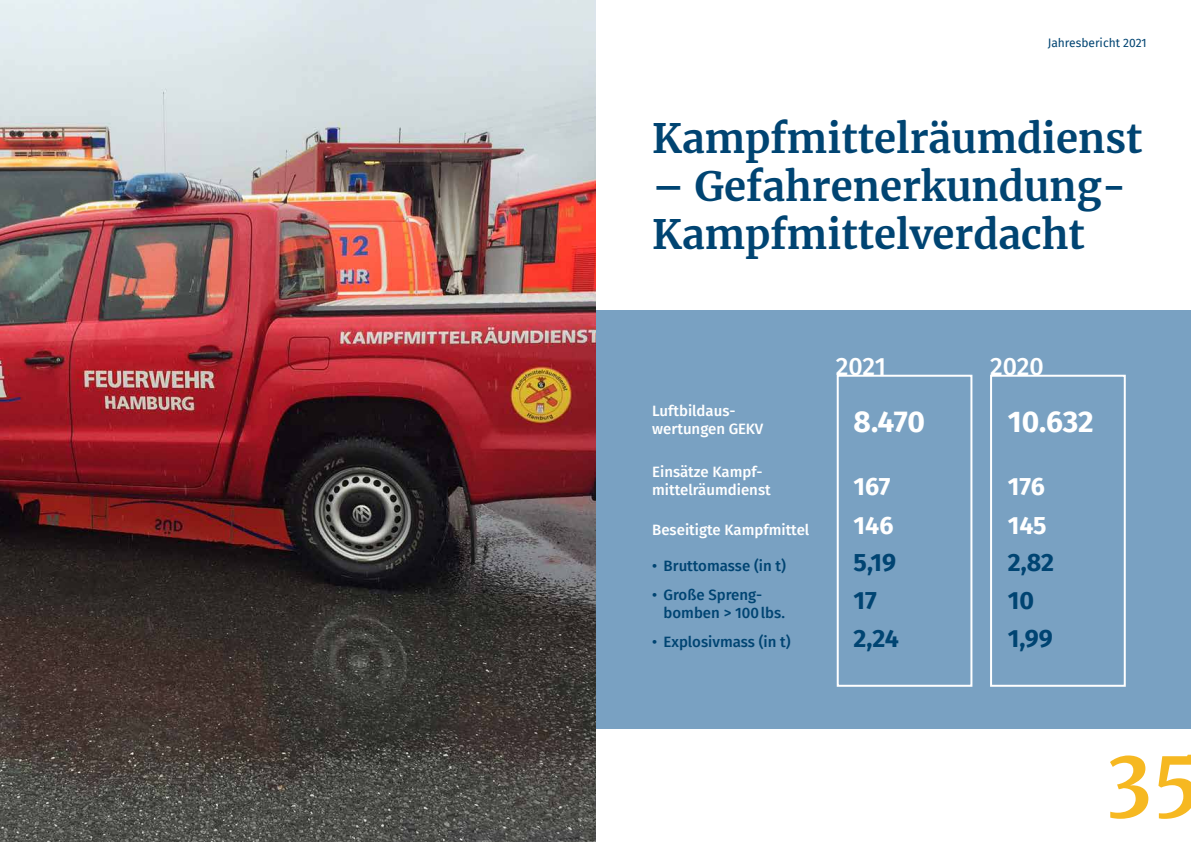
<style>
.page{position:relative;width:1191px;height:842px;background:#fff}
.page>*{position:absolute;margin:0;border:0;box-sizing:border-box;transform-origin:0 0}
.t1{font:700 80px "Merriweather";color:#f6b821}
.t2{font:700 40px/48px "Merriweather";color:#004472}
.t3{font:700 30px "Fira Sans";letter-spacing:-.01em;color:#fff}
.t4{font:700 25px/38px "Fira Sans";color:#004472}
.t5{font:700 25px/39.5px "Fira Sans";color:#fff}
.t6{font:500 25px "Fira Sans";letter-spacing:-.005em;color:#fff}
.t7{font:500 15px/18px "Fira Sans";color:#fff}
.t8{font:500 15px/18px "Fira Sans";color:#004472}
.t9{font:12px "Fira Sans";color:#004472}
</style>
<div class="page">
<div style="left:595px;top:310px;width:596px;height:419px;background:#79a1c2"></div>
<img style="left:0;top:0;width:595px;height:842px">
<div style="left:836px;top:375px;width:136px;height:312px;border:2px solid #fff"></div>
<div style="left:990px;top:375px;width:135px;height:312px;border:2px solid #fff"></div>
<p class="t9" style="left:1047px;top:34px;width:100px">Jahresbericht 2021</p>
<h2 class="t2" style="left:652px;top:113px;width:492px">Kampfmittelräumdienst</h2>
<h2 class="t2" style="left:652px;top:161px;width:476px">– Gefahrenerkundung-<br>Kampfmittelverdacht</h2>
<p class="t7" style="left:652px;top:401px;width:113px">Luftbildaus&shy;wertungen GEKV</p>
<p class="t7" style="left:652px;top:462px;width:120px">Einsätze Kampf&shy;mittelräumdienst</p>
<p class="t7" style="left:652px;top:520px;width:159px">Beseitigte Kampfmittel</p>
<p class="t8" style="left:652px;top:556px;width:135px">• Bruttomasse (in t)</p>
<p class="t8" style="left:663px;top:585px;width:123px;text-indent:-11px">• Große Spreng&shy;bomben &gt; 100lbs.</p>
<p class="t8" style="left:652px;top:632px;width:140px">• Explosivmass (in t)</p>
<h3 class="t6" style="left:836px;top:346px;width:52px">2021</h3>
<h3 class="t3" style="left:853px;top:396px;width:73px">8.470</h3>
<h3 class="t5" style="left:853px;top:465px;width:41px">167<br>146</h3>
<h3 class="t4" style="left:853px;top:541px;width:47px">5,19<br>17<br>2,24</h3>
<h3 class="t6" style="left:990px;top:346px;width:55px">2020</h3>
<h3 class="t3" style="left:1007px;top:396px;width:87px">10.632</h3>
<h3 class="t5" style="left:1007px;top:465px;width:40px">176<br>145</h3>
<h3 class="t4" style="left:1007px;top:541px;width:48px">2,82<br>10<br>1,99</h3>
<h1 class="t1" style="left:1106px;top:721px;width:96px">35</h1>
</div>
